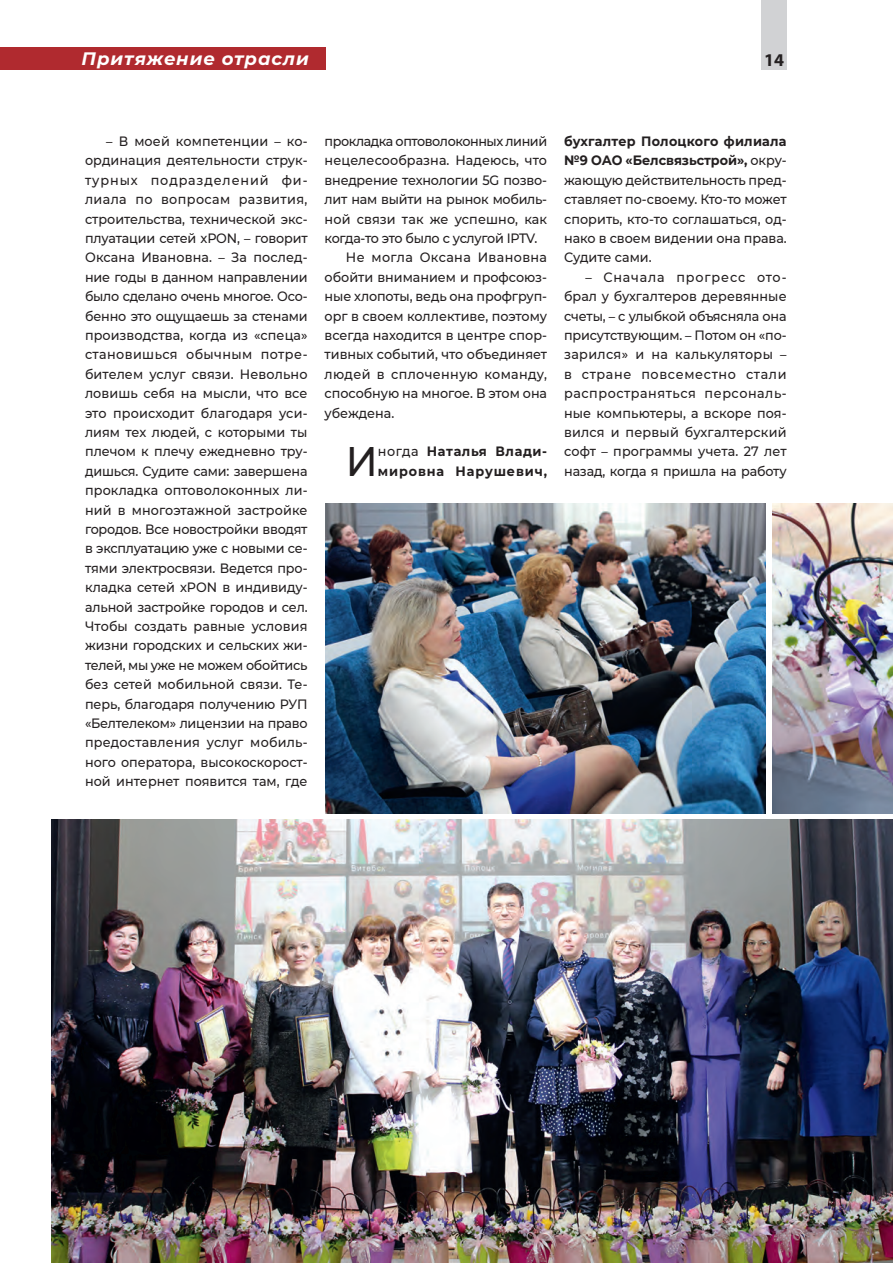
<style>
.page{position:relative;width:893px;height:1263px;background:#fff}
.page>*{position:absolute;margin:0;border:0;box-sizing:border-box;transform-origin:0 0}
._000_Text_OSNOV{font:500 41.25px "Montserrat";color:#231f20;scale:.94 1}
.t1{font:italic 700 18px "Montserrat";letter-spacing:.05em;color:#fff}
.t2{font:700 18px "Myriad Pro";color:#231f20}
._000_Text_OSNOV-2{font:500 13.5px/19.4px "Montserrat";color:#231f20;text-align:justify;scale:.94 1}
._000_Text_OSNOV-3{font:700 13.5px/19.4px "Montserrat";letter-spacing:.07em;color:#231f20;scale:.94 1}
.s1{font-weight:500}
.s2{font-weight:700}
</style>
<div class="page">
<div style="left:0;top:47px;width:326px;height:23px;background:#b02a2f"></div>
<img style="left:773px;top:503px;width:120px;height:311px">
<img style="left:325px;top:503px;width:440px;height:310px">
<img style="left:52px;top:820px;width:841px;height:443px">
<div style="left:761px;top:0;width:26px;height:70px;background:#d1d2d4"></div>
<h2 class="t1" style="left:82px;top:46px;width:229px">Притяжение отрасли</h2>
<h2 class="t2" style="left:764px;top:48px;width:21px">14</h2>
<p class="_000_Text_OSNOV-2" style="left:85px;top:131px;width:238px;text-indent:21px">– В моей компетенции – ко&shy;ординация деятельности струк&shy;турных подразделений фи&shy;лиала по вопросам развития, строительства, технической экс&shy;плуатации сетей хРОN, – говорит Оксана Ивановна. – За послед&shy;ние годы в данном направлении было сделано очень многое. Осо&shy;бенно это ощущаешь за стенами производства, когда из «спеца» становишься обычным потре&shy;бителем услуг связи. Невольно ловишь себя на мысли, что все это происходит благодаря уси&shy;лиям тех людей, с которыми ты плечом к плечу ежедневно тру&shy;дишься. Судите сами: завершена прокладка оптоволоконных ли&shy;ний в многоэтажной застройке городов. Все новостройки вводят в эксплуатацию уже с новыми се&shy;тями электросвязи. Ведется про&shy;кладка сетей хРОN в индивиду&shy;альной застройке городов и сел.<br>Чтобы создать равные условия жизни городских и сельских жи&shy;телей, мы уже не можем обойтись без сетей мобильной связи. Те&shy;перь, благодаря получению РУП «Белтелеком» лицензии на право предоставления услуг мобиль&shy;ного оператора, высокоскорост&shy;ной интернет появится там, где</p>
<p class="_000_Text_OSNOV-2" style="left:325px;top:131px;width:238px">прокладка оптоволоконных линий нецелесообразна. Надеюсь, что внедрение технологии 5G позво&shy;лит нам выйти на рынок мобиль&shy;ной связи так же успешно, как когда-то это было с услугой IPTV.</p>
<p class="_000_Text_OSNOV-2" style="left:325px;top:247px;width:238px;text-indent:21px">Не могла Оксана Ивановна обойти вниманием и профсоюз&shy;ные хлопоты, ведь она профгруп&shy;орг в своем коллективе, поэтому всегда находится в центре спор&shy;тивных событий, что объединяет людей в сплоченную команду, способную на многое. В этом она убеждена.</p>
<p class="_000_Text_OSNOV" style="left:346px;top:432px;width:36px">И</p>
<p class="_000_Text_OSNOV-3" style="left:378px;top:441px;width:182px"><span class="s1">ногда</span> Наталья Влади&shy;мировна Нарушевич,</p>
<p class="_000_Text_OSNOV-2" style="left:564px;top:131px;width:238px"><span class="s2">бухгалтер Полоцкого филиала №9 ОАО «Белсвязьстрой»,</span> окру&shy;жающую действительность пред&shy;ставляет по-своему. Кто-то может спорить, кто-то соглашаться, од&shy;нако в своем видении она права.<br>Судите сами.</p>
<p class="_000_Text_OSNOV-2" style="left:564px;top:267px;width:238px;text-indent:21px">– Сначала прогресс ото&shy;брал у бухгалтеров деревянные счеты, – с улыбкой объясняла она присутствующим. – Потом он «по&shy;зарился» и на калькуляторы – в стране повсеместно стали распространяться персональ&shy;ные компьютеры, а вскоре поя&shy;вился и первый бухгалтерский софт – программы учета. 27 лет назад, когда я пришла на работу</p>
</div>
